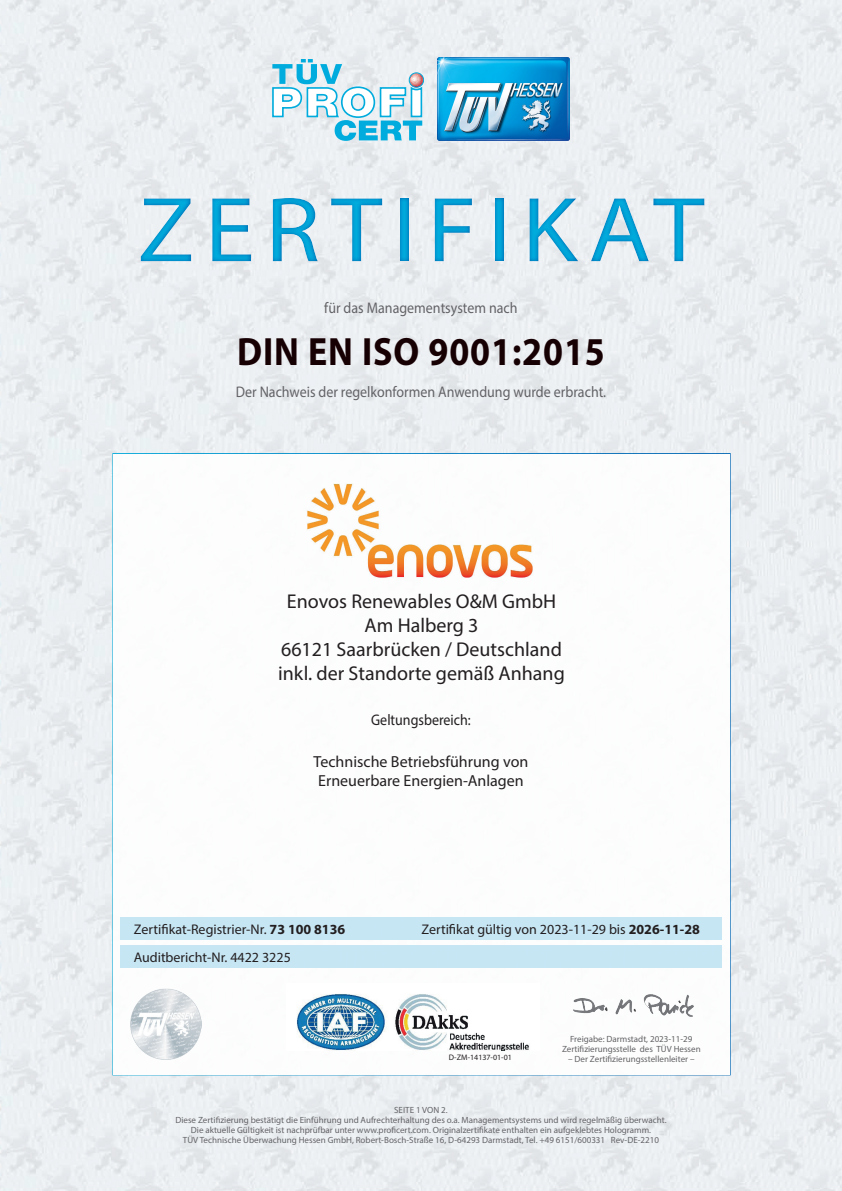
<style>
.page{position:relative;width:842px;height:1191px;background:#fff}
.page>*{position:absolute;margin:0;border:0;box-sizing:border-box;transform-origin:0 0}
.t1{font:93px "Myriad Pro";letter-spacing:.1em;color:#00acdd;scale:1.1 1}
.t2{font:700 39.6px "Myriad Pro";letter-spacing:.025em;color:#170003;scale:.91 1}
.t3{font:20px/24px "Myriad Pro";color:#231f20;text-align:center}
.t4{font:16px/19.2px "Myriad Pro";color:#231f20}
.t5{font:15.4px "Myriad Pro";color:#636366;scale:.91 1}
.t6{font:15.4px "Myriad Pro";color:#231f20;scale:.91 1}
.t7{font:14px/28.1px "Myriad Pro";color:#231f20}
.t8{font:9px/10px "Myriad Pro";color:#636366;text-align:center}
.t9{font:8px "Myriad Pro";color:#231f20}
.s1{font-weight:700}
</style>
<div class="page">
<img style="left:0;top:0;width:842px;height:1191px">
<img style="left:437px;top:57px;width:132px;height:83px">
<svg style="left:272px;top:59px;width:152px;height:82px"></svg>
<div style="left:112px;top:453px;width:619px;height:622px;background:#fff;border:2px solid #fff"></div>
<div style="left:120px;top:945px;width:602px;height:23px;background:#c1e4f4"></div>
<div style="left:121px;top:917px;width:601px;height:22px;background:#c1e4f4"></div>
<img style="left:744px;top:810px;width:77px;height:55px">
<img style="left:736px;top:724px;width:98px;height:40px">
<img style="left:735px;top:636px;width:95px;height:35px">
<img style="left:736px;top:549px;width:93px;height:35px">
<img style="left:737px;top:479px;width:91px;height:36px">
<img style="left:642px;top:1096px;width:99px;height:53px">
<img style="left:573px;top:994px;width:121px;height:23px">
<img style="left:297px;top:994px;width:232px;height:57px">
<div style="left:0;top:172px;width:842px;height:114px;background:#006bb6;opacity:.75"></div>
<img style="left:130px;top:988px;width:71px;height:71px">
<img style="left:307px;top:483px;width:226px;height:95px">
<h1 class="t1" style="left:138px;top:173px;width:517px">ZERTIFIKAT</h1>
<h3 class="t5" style="left:324px;top:298px;width:214px">für das Managementsystem nach</h3>
<h2 class="t2" style="left:237px;top:326px;width:406px">DIN EN ISO 9001:2015</h2>
<h3 class="t5" style="left:236px;top:382px;width:408px">Der Nachweis der regelkonformen Anwendung wurde erbracht.</h3>
<h3 class="t3" style="left:278px;top:589px;width:288px">Enovos Renewables O&amp;M GmbH<br>Am Halberg 3<br>66121 Saarbrücken / Deutschland inkl. der Standorte gemäß Anhang</h3>
<h3 class="t6" style="left:371px;top:710px;width:111px">Geltungsbereich:</h3>
<h3 class="t4" style="left:314px;top:752px;width:216px">Technische Betriebsführung von<br>Erneuerbare Energien-Anlagen</h3>
<h3 class="t7" style="left:134px;top:915px;width:213px">Zertifikat-Registrier-Nr. <span class="s1">73 100 8136<br></span>Auditbericht-Nr. 4422 3225</h3>
<h3 class="t7" style="left:422px;top:915px;width:280px">Zertifikat gültig von 2023-11-29 bis <span class="s1">2026-11-28</span></h3>
<p class="t9" style="left:449px;top:1052px;width:65px">D-ZM-14137-01-01</p>
<p class="t8" style="left:562px;top:1034px;width:140px">Freigabe: Darmstadt, 2023-11-29<br>Zertifizierungsstelle des TÜV Hessen</p>
<p class="t8" style="left:568px;top:1054px;width:128px">– Der Zertifizierungsstellenleiter –</p>
<p class="t8" style="left:175px;top:1105px;width:493px">SEITE 1 VON 2.<br>Diese Zertifizierung bestätigt die Einführung und Aufrechterhaltung des o.a. Managementsystems und wird regelmäßig überwacht.<br>Die aktuelle Gültigkeit ist nachprüfbar unter www.proficert.com. Originalzertifikate enthalten ein aufgeklebtes Hologramm.<br>TÜV Technische Überwachung Hessen GmbH, Robert-Bosch-Straße 16, D-64293 Darmstadt, Tel. +49 6151/600331 Rev-DE-2210</p>
</div>
